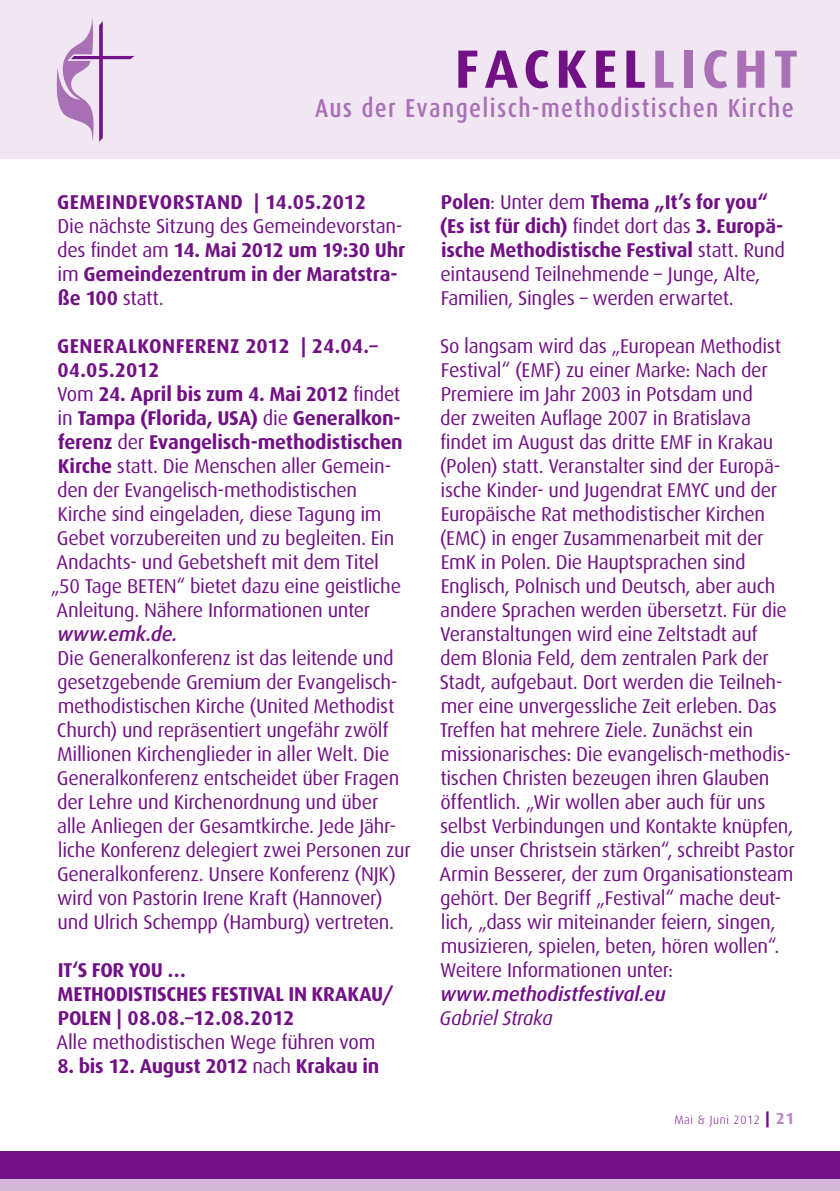
<style>
.page{position:relative;width:840px;height:1191px;background:#fff}
.page>*{position:absolute;margin:0;border:0;box-sizing:border-box;transform-origin:0 0}
.t1{font:700 54px "Dax";letter-spacing:.1em;color:#721185}
.t2{font:500 26px "Dax Condensed";letter-spacing:.05em;color:#aa70b6}
.t3{font:20px/24px "Dax";letter-spacing:-.02em;color:#721185}
.t4{font:700 20px/24px "Dax";letter-spacing:-.01em;color:#721185}
.t5{font:700 20px "Dax";letter-spacing:.02em;color:#721185}
.t6{font:italic 500 20px "Dax";letter-spacing:-.01em;color:#721185}
.t7{font:700 20px "Dax";letter-spacing:-.03em;color:#721185}
.t8{font:700 20px "Dax";letter-spacing:-.035em;color:#721185}
.t9{font:italic 20px "Dax";letter-spacing:-.015em;color:#721185}
.t10{font:300 12px "Dax";letter-spacing:.05em;color:#721185}
.s1{color:#aa70b6}
.s2{font-weight:700}
.s3{font-weight:400}
.s4{font-weight:800;font-size:16px}
.s5{font-weight:700;font-size:16px;color:#b888c2}
</style>
<div class="page">
<div style="left:0;top:0;width:839px;height:159px;background:#f1e7f3"></div>
<div style="left:0;top:1151px;width:839px;height:40px;background:#721185"></div>
<div style="left:0;top:1179px;width:839px;height:12px;background:#d5b8da"></div>
<svg style="left:56px;top:18px;width:78px;height:124px"></svg>
<h1 class="t1" style="left:454px;top:39px;width:345px">fackel<span class="s1">licht</span></h1>
<h2 class="t2" style="left:315px;top:93px;width:480px">Aus der Evangelisch-methodistischen Kirche</h2>
<p class="t5" style="left:57px;top:190px;width:310px">Gemeindevorstand | 14.05.2012</p>
<p class="t3" style="left:57px;top:214px;width:349px">Die nächste Sitzung des Gemeindevorstan&shy;des findet am <span class="s2">14. Mai 2012 um 19:30 Uhr </span>im <span class="s2">Gemeindezentrum in der Maratstra&shy;ße 100</span> statt.</p>
<p class="t5" style="left:57px;top:334px;width:322px">Generalkonferenz 2012 | 24.04.–</p>
<p class="t4" style="left:57px;top:358px;width:103px">04.05.2012</p>
<p class="t7" style="left:57px;top:382px;width:344px"><span class="s3">Vom</span> 24. April bis zum 4. Mai 2012 <span class="s3">findet</span></p>
<p class="t4" style="left:57px;top:406px;width:344px"><span class="s3">in</span> Tampa (Florida, USA) <span class="s3">die</span> Generalkon-</p>
<p class="t4" style="left:58px;top:430px;width:346px">ferenz <span class="s3">der</span> Evangelisch-methodistischen</p>
<p class="t3" style="left:58px;top:454px;width:335px"><span class="s2">Kirche</span> statt. Die Menschen aller Gemein-</p>
<p class="t3" style="left:57px;top:478px;width:301px">den der Evangelisch-methodistischen</p>
<p class="t3" style="left:58px;top:502px;width:325px">Kirche sind eingeladen, diese Tagung im</p>
<p class="t3" style="left:57px;top:526px;width:339px">Gebet vorzubereiten und zu begleiten. Ein</p>
<p class="t3" style="left:56px;top:550px;width:323px">Andachts- und Gebetsheft mit dem Titel</p>
<p class="t3" style="left:51px;top:574px;width:351px">„50 Tage BETEN“ bietet dazu eine geistliche</p>
<p class="t3" style="left:56px;top:598px;width:315px">Anleitung. Nähere I nformationen unter</p>
<p class="t6" style="left:57px;top:622px;width:122px">www.emk.de.</p>
<p class="t3" style="left:57px;top:646px;width:355px">Die Generalkonferenz ist das leitende und gesetzgebende Gremium der Evangelisch&shy;methodistischen Kirche (U nited Methodist Church) und repräsentiert ungefähr zwölf Millionen Kirchenglieder in aller Welt. Die Generalkonferenz entscheidet über Fragen der Lehre und Kirchenordnung und über alle Anliegen der Gesamtkirche. Jede Jähr&shy;liche Konferenz delegiert zwei Personen zur Generalkonferenz. U nsere Konferenz (NJK) wird von Pastorin I rene Kraft (Hannover) und Ulrich Schempp (Hamburg) vertreten.</p>
<p class="t4" style="left:58px;top:958px;width:337px">It‘s for you …<br>Methodistisches Festival in Krakau/<br>Polen | 08.08.–12.08.2012</p>
<p class="t3" style="left:56px;top:1030px;width:320px">Alle methodistischen Wege führen vom</p>
<p class="t8" style="left:57px;top:1054px;width:323px">8. bis 12. August 2012 <span class="s3">nach</span> Krakau in</p>
<p class="t3" style="left:439px;top:190px;width:346px"><span class="s2">Polen</span>: Unter dem <span class="s2">Thema „It’s for you“ (Es ist für dich)</span> findet dort das <span class="s2">3. Europä&shy;ische Methodistische Festival</span> statt. Rund eintausend Teilnehmende – Junge, Alte, Familien, Singles – werden erwartet.</p>
<p class="t3" style="left:439px;top:334px;width:356px">So langsam wird das „European Methodist Festival“ (EMF) zu einer Marke: Nach der Premiere im Jahr 2003 in Potsdam und<br>der zweiten Auflage 2007 in Bratislava findet im August das dritte EMF in Krakau (Polen) statt. Veranstalter sind der Europä&shy;ische Kinder- und Jugendrat EMYC und der Europäische Rat methodistischer Kirchen (EMC) in enger Zusammenarbeit mit der EmK in Polen. Die Hauptsprachen sind Englisch, Polnisch und Deutsch, aber auch andere Sprachen werden übersetzt. Für die Veranstaltungen wird eine Zeltstadt auf dem Blonia Feld, dem zentralen Park der Stadt, aufgebaut. Dort werden die Teilneh&shy;mer eine unvergessliche Zeit erleben. Das Treffen hat mehrere Ziele. Zunächst ein missionarisches: Die evangelisch-methodis&shy;tischen Christen bezeugen ihren Glauben öffentlich. „Wir wollen aber auch für uns selbst Verbindungen und Kontakte knüpfen, die unser Christsein stärken“, schreibt Pastor Armin Besserer, der zum Organisationsteam gehört. Der Begriff „Festival“ mache deut&shy;lich, „dass wir miteinander feiern, singen, musizieren, spielen, beten, hören wollen“.<br>Weitere I nformationen unter:</p>
<p class="t6" style="left:440px;top:982px;width:227px">www.methodistfestival.eu</p>
<p class="t9" style="left:439px;top:1006px;width:114px">Gabriel Straka</p>
<p class="t10" style="left:674px;top:1113px;width:122px">Mai &amp; Juni 2012 <span class="s4">|</span> <span class="s5">21</span></p>
</div>
